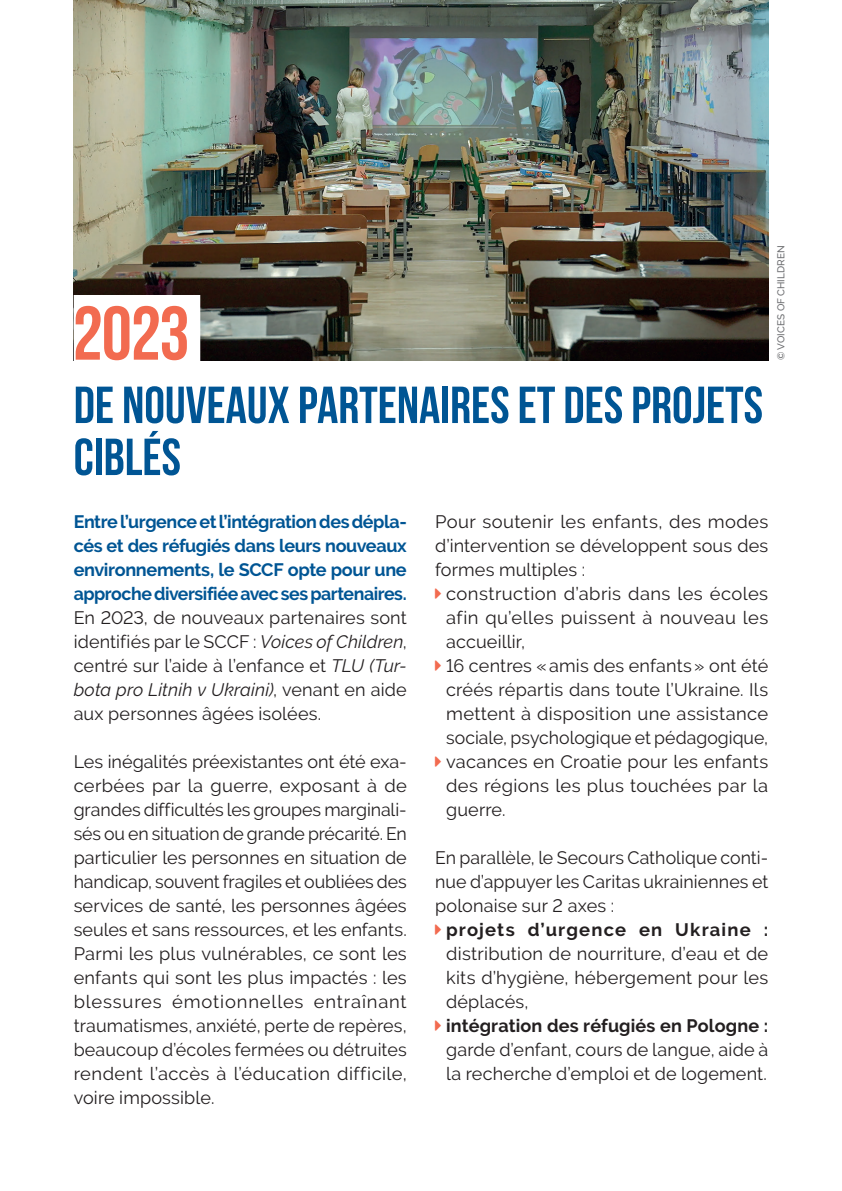
<style>
.page{position:relative;width:842px;height:1191px;background:#fff}
.page>*{position:absolute;margin:0;border:0;box-sizing:border-box;transform-origin:0 0}
.t1{font:700 76px "Bebas Neue";color:#f26b50}
.t2{font:700 52px/52px "Bebas Neue";color:#005594}
.t3{font:18px/24px "Raleway";letter-spacing:.01em;color:#231f20;text-align:justify}
.t4{font:700 18px/24px "Raleway";letter-spacing:-.025em;color:#005594;text-align:justify}
.t5{font:700 18px "Raleway";letter-spacing:.01em;color:#231f20}
.t6{font:700 18px "Raleway";letter-spacing:.065em;color:#231f20}
.t7{font:500 10px "Raleway";color:#6c6d70}
.s1{font-style:italic}
</style>
<div class="page">
<img style="left:74px;top:0;width:694px;height:361px">
<div style="left:74px;top:295px;width:126px;height:76px;background:#fff"></div>
<h1 class="t1" style="left:74px;top:292px;width:117px">2023</h1>
<h2 class="t2" style="left:74px;top:378px;width:691px">DE NOUVEAUX PARTENAIRES ET DES PROJETS<br>CIBLÉS</h2>
<p class="t7" style="left:775px;top:360px;width:116px;rotate:-90deg">© VOICES OF CHILDREN</p>
<p class="t4" style="left:74px;top:510px;width:335px">Entre l’urgence et l’intégration des dépla&shy;cés et des réfugiés dans leurs nouveaux environnements, le SCCF opte pour une approche diversifiée avec ses partenaires.</p>
<p class="t3" style="left:74px;top:606px;width:335px">En 2023, de nouveaux partenaires sont identifiés par le SCCF : <span class="s1">Voices of Children</span>, centré sur l’aide à l’enfance et <span class="s1">TLU (Tur&shy;bota pro Litnih v Ukraini)</span>, venant en aide aux personnes âgées isolées.</p>
<p class="t3" style="left:74px;top:750px;width:335px">Les inégalités préexistantes ont été exa&shy;cerbées par la guerre, exposant à de grandes difficultés les groupes marginali&shy;sés ou en situation de grande précarité. En particulier les personnes en situation de handicap, souvent fragiles et oubliées des services de santé, les personnes âgées seules et sans ressources, et les enfants.<br>Parmi les plus vulnérables, ce sont les enfants qui sont les plus impactés : les blessures émotionnelles entraînant traumatismes, anxiété, perte de repères, beaucoup d’écoles fermées ou détruites rendent l’accès à l’éducation difficile, voire impossible.</p>
<p class="t3" style="left:435px;top:510px;width:335px">Pour soutenir les enfants, des modes d’intervention se développent sous des formes multiples :</p>
<p class="t3" style="left:446px;top:582px;width:324px;text-align:left">construction d’abris dans les écoles afin qu’elles puissent à nouveau les accueillir,<br>16 centres «amis des enfants» ont été créés répartis dans toute l’Ukraine. Ils mettent à disposition une assistance sociale, psychologique et pédagogique, vacances en Croatie pour les enfants des régions les plus touchées par la guerre.</p>
<p class="t3" style="left:435px;top:846px;width:335px">En parallèle, le Secours Catholique conti&shy;nue d’appuyer les Caritas ukrainiennes et polonaise sur 2 axes :</p>
<p class="t6" style="left:446px;top:919px;width:323px">projets d’urgence en Ukraine :</p>
<p class="t3" style="left:446px;top:942px;width:324px">distribution de nourriture, d’eau et de kits d’hygiène, hébergement pour les déplacés,</p>
<p class="t5" style="left:446px;top:1015px;width:324px">intégration des réfugiés en Pologne :</p>
<p class="t3" style="left:446px;top:1038px;width:324px">garde d’enfant, cours de langue, aide à la recherche d’emploi et de logement.</p>
</div>
